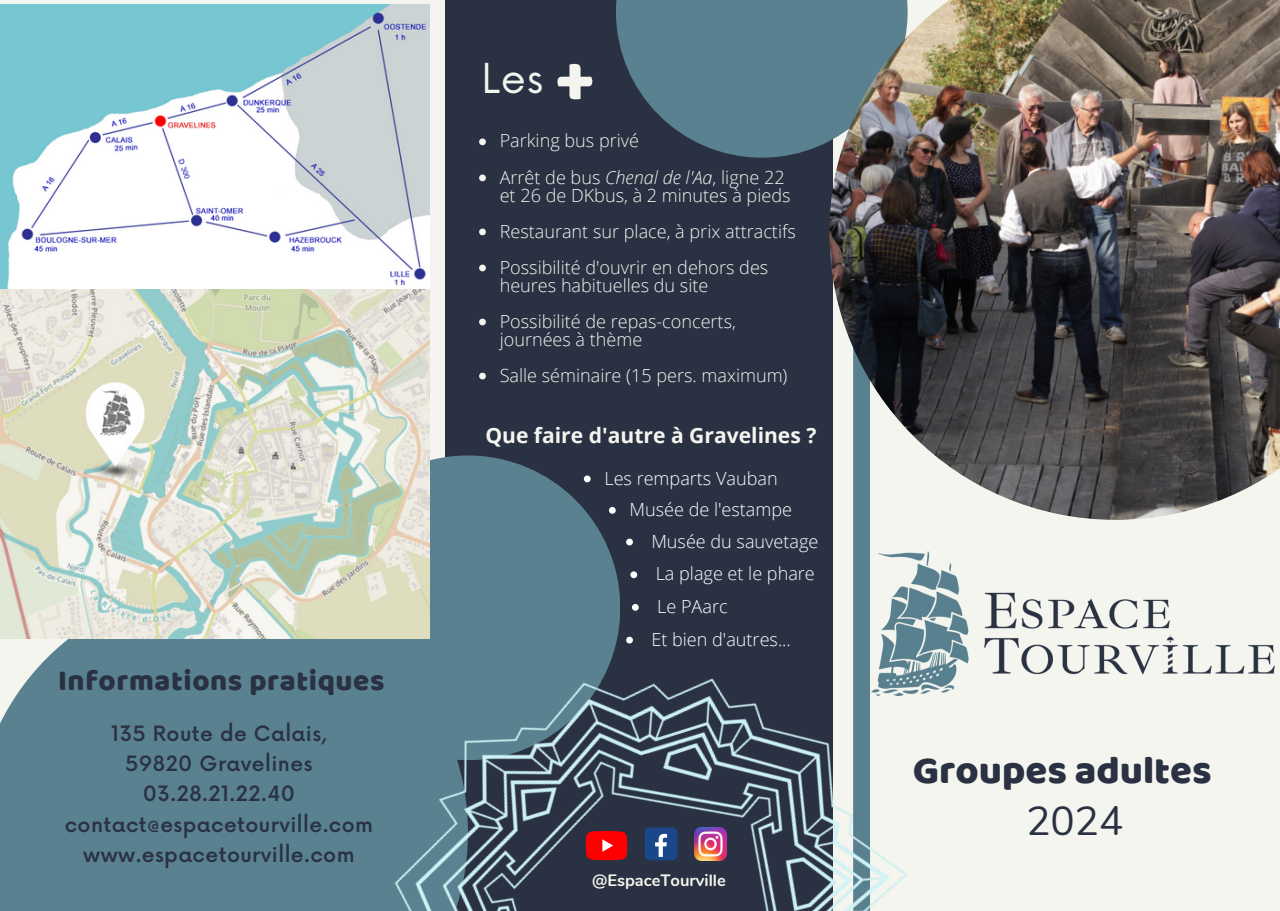
<style>
.page{position:relative;width:1280px;height:911px;background:#fff}
.page>*{position:absolute;margin:0;border:0;box-sizing:border-box;transform-origin:0 0}
.t1{font:72px "Baloo";color:#f5f5ef}
.t2{font:40.5px "Nunito";color:#2a3142}
.t3{font:40.2px "Now";color:#f5f5ef}
.t4{font:39.9px "Baloo";color:#2a3142}
.t5{font:29.4px "Baloo";letter-spacing:.02em;color:#2a3142}
.t6{font:700 21.15px "Open Sans";color:#f5f5ef}
.t7{font:500 20.55px/30.3px "Now";letter-spacing:.02em;color:#2a3142;text-align:center}
.t8{font:300 18.15px "Open Sans";color:#fff}
.t9{font:300 18px/18px "Open Sans";color:#f5f5ef}
.t10{font:700 16.5px "Nunito";color:#f5f5ef}
.s1{font-style:italic}
</style>
<div class="page">
<div style="left:0;top:0;width:1279px;height:910px;background:#f5f5ef"></div>
<img style="left:0;top:4px;width:430px;height:286px">
<div style="left:445px;top:0;width:387px;height:910px;background:#2a3142"></div>
<div style="left:616px;top:0;width:291px;height:158px;background:#59818f"></div>
<div style="left:853px;top:79px;width:17px;height:831px;background:#59808e"></div>
<img style="left:829px;top:0;width:450px;height:519px">
<img style="left:878px;top:551px;width:396px;height:124px">
<div style="left:0;top:585px;width:468px;height:325px;background:#59818f"></div>
<div style="left:316px;top:455px;width:304px;height:304px;background:#59818f;border-radius:50%"></div>
<img style="left:303px;top:588px;width:655px;height:322px">
<svg style="left:585px;top:830px;width:42px;height:29px"></svg>
<div style="left:644px;top:827px;width:33px;height:32px;background:#1a4789;border-radius:5px"></div>
<svg style="left:655px;top:833px;width:12px;height:23px"></svg>
<img style="left:694px;top:827px;width:33px;height:32px">
<img style="left:0;top:290px;width:430px;height:348px">
<svg style="left:479px;top:138px;width:7px;height:7px"></svg>
<svg style="left:479px;top:174px;width:7px;height:7px"></svg>
<svg style="left:479px;top:228px;width:7px;height:7px"></svg>
<svg style="left:479px;top:264px;width:7px;height:7px"></svg>
<svg style="left:479px;top:318px;width:7px;height:7px"></svg>
<svg style="left:479px;top:372px;width:7px;height:7px"></svg>
<svg style="left:609px;top:507px;width:6px;height:6px"></svg>
<svg style="left:626px;top:538px;width:7px;height:7px"></svg>
<svg style="left:630px;top:571px;width:7px;height:7px"></svg>
<svg style="left:584px;top:475px;width:6px;height:7px"></svg>
<svg style="left:632px;top:603px;width:6px;height:7px"></svg>
<svg style="left:626px;top:636px;width:7px;height:7px"></svg>
<p class="t5" style="left:58px;top:662px;width:328px">Informations pratiques</p>
<p class="t7" style="left:65px;top:718px;width:310px">135 Route de Calais,<br>59820 Gravelines<br>03.28.21.22.40 contact@espacetourville.com www.espacetourville.com</p>
<h3 class="t3" style="left:481px;top:56px;width:63px">Les</h3>
<h4 class="t1" style="left:555px;top:35px;width:41px">+</h4>
<p class="t9" style="left:500px;top:131px;width:141px">Parking bus privé</p>
<p class="t9" style="left:500px;top:167px;width:292px">Arrêt de bus <span class="s1">Chenal de l'Aa</span>, ligne 22 et 26 de DKbus, à 2 minutes à pieds</p>
<p class="t9" style="left:500px;top:221px;width:298px">Restaurant sur place, à prix attractifs</p>
<p class="t9" style="left:500px;top:257px;width:270px">Possibilité d'ouvrir en dehors des heures habituelles du site</p>
<p class="t9" style="left:500px;top:311px;width:238px">Possibilité de repas-concerts, journées à thème</p>
<p class="t9" style="left:500px;top:365px;width:289px">Salle séminaire (15 pers. maximum)</p>
<p class="t6" style="left:485px;top:420px;width:332px">Que faire d'autre à Gravelines ?</p>
<p class="t8" style="left:604px;top:465px;width:175px">Les remparts Vauban</p>
<p class="t8" style="left:629px;top:496px;width:164px">Musée de l'estampe</p>
<p class="t8" style="left:651px;top:528px;width:168px">Musée du sauvetage</p>
<p class="t8" style="left:655px;top:561px;width:161px">La plage et le phare</p>
<p class="t8" style="left:657px;top:593px;width:72px">Le PAarc</p>
<p class="t8" style="left:651px;top:626px;width:141px">Et bien d'autres...</p>
<h5 class="t10" style="left:592px;top:868px;width:135px">@EspaceTourville</h5>
<p class="t4" style="left:912px;top:745px;width:300px">Groupes adultes</p>
<h4 class="t2" style="left:1026px;top:793px;width:98px">2024</h4>
</div>
